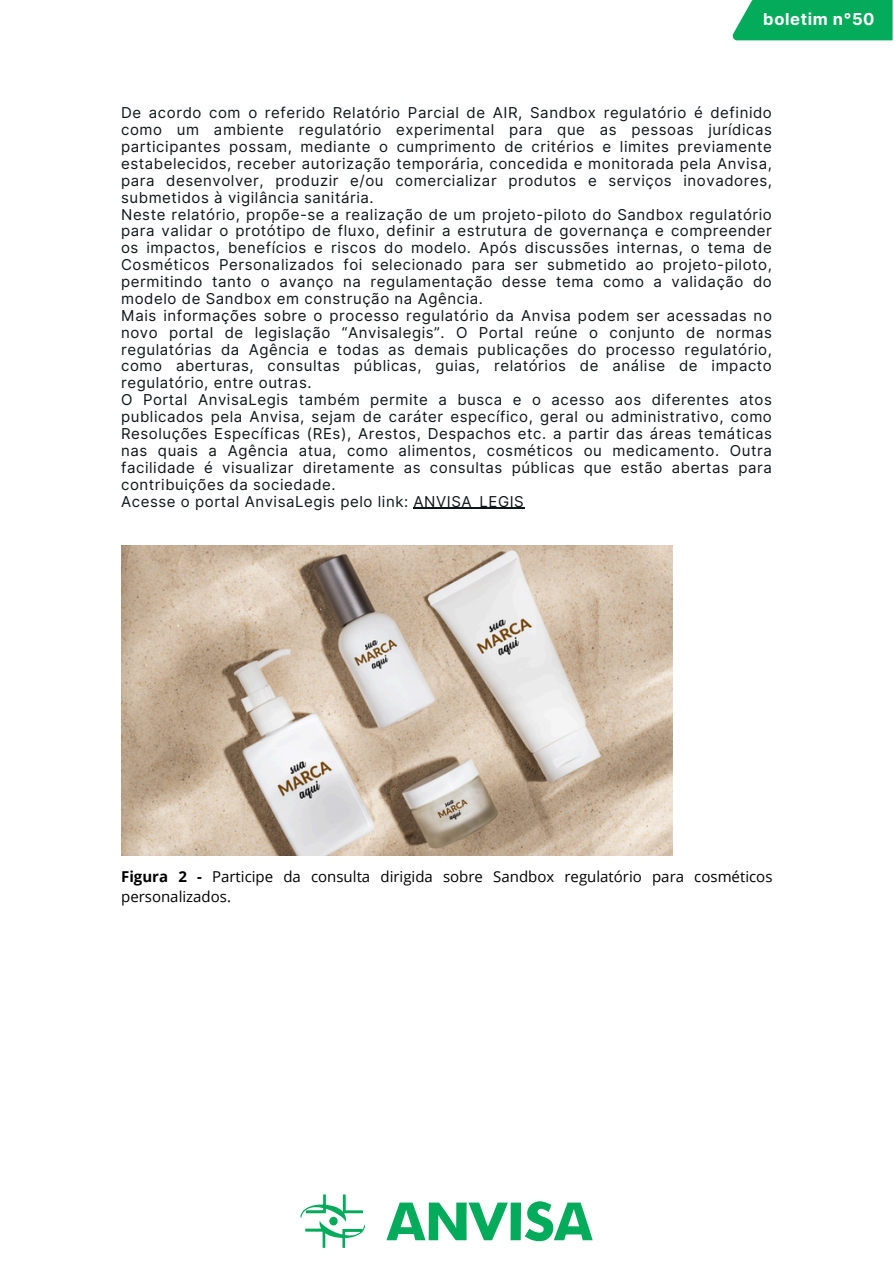
<style>
.page{position:relative;width:894px;height:1264px;background:#fff}
.page>*{position:absolute;margin:0;border:0;box-sizing:border-box;transform-origin:0 0}
.t1{font:700 16.5px "Inter";letter-spacing:.035em;color:#fff}
.t2{font:15px/16.8px "Inter";letter-spacing:.035em;color:#0e1518;text-align:justify}
.t3{font:15px/20.2px "Open Sans";color:#000}
.s1{font-weight:700}
</style>
<div class="page">
<div style="left:732px;top:0;width:160px;height:40px;background:#04ab5b"></div>
<svg style="left:300px;top:1194px;width:65px;height:53px"></svg>
<svg style="left:386px;top:1201px;width:206px;height:40px"></svg>
<img style="left:121px;top:545px;width:551px;height:310px">
<svg style="left:413px;top:507px;width:11px;height:2px"></svg>
<hr style="left:424px;top:507px;width:100px;height:2px;background:#0e1518">
<p class="t1" style="left:763px;top:9px;width:113px">boletim n°50</p>
<p class="t2" style="left:121px;top:104px;width:652px">De acordo com o referido Relatório Parcial de AIR, Sandbox regulatório é definido como um ambiente regulatório experimental para que as pessoas jurídicas participantes possam, mediante o cumprimento de critérios e limites previamente estabelecidos, receber autorização temporária, concedida e monitorada pela Anvisa, para desenvolver, produzir e/ou comercializar produtos e serviços inovadores, submetidos à vigilância sanitária.</p>
<h1 class="t2" style="left:121px;top:206px;width:652px">Neste relatório, propõe-se a realização de um projeto-piloto do Sandbox regulatório para validar o protótipo de fluxo, definir a estrutura de governança e compreender os impactos, benefícios e riscos do modelo. Após discussões internas, o tema de Cosméticos Personalizados foi selecionado para ser submetido ao projeto-piloto, permitindo tanto o avanço na regulamentação desse tema como a validação do modelo de Sandbox em construção na Agência.</h1>
<p class="t2" style="left:121px;top:307px;width:652px">Mais informações sobre o processo regulatório da Anvisa podem ser acessadas no novo portal de legislação “Anvisalegis”. O Portal reúne o conjunto de normas regulatórias da Agência e todas as demais publicações do processo regulatório, como aberturas, consultas públicas, guias, relatórios de análise de impacto regulatório, entre outras.</p>
<p class="t2" style="left:121px;top:391px;width:652px">O Portal AnvisaLegis também permite a busca e o acesso aos diferentes atos publicados pela Anvisa, sejam de caráter específico, geral ou administrativo, como Resoluções Específicas (REs), Arestos, Despachos etc. a partir das áreas temáticas nas quais a Agência atua, como alimentos, cosméticos ou medicamento. Outra facilidade é visualizar diretamente as consultas públicas que estão abertas para contribuições da sociedade.</p>
<p class="t2" style="left:121px;top:492px;width:404px">Acesse o portal AnvisaLegis pelo link: ANVISA_LEGIS</p>
<p class="t3" style="left:121px;top:865px;width:652px"><span class="s1">Figura 2 -</span> Participe da consulta dirigida sobre Sandbox regulatório para cosméticos personalizados.</p>
</div>
